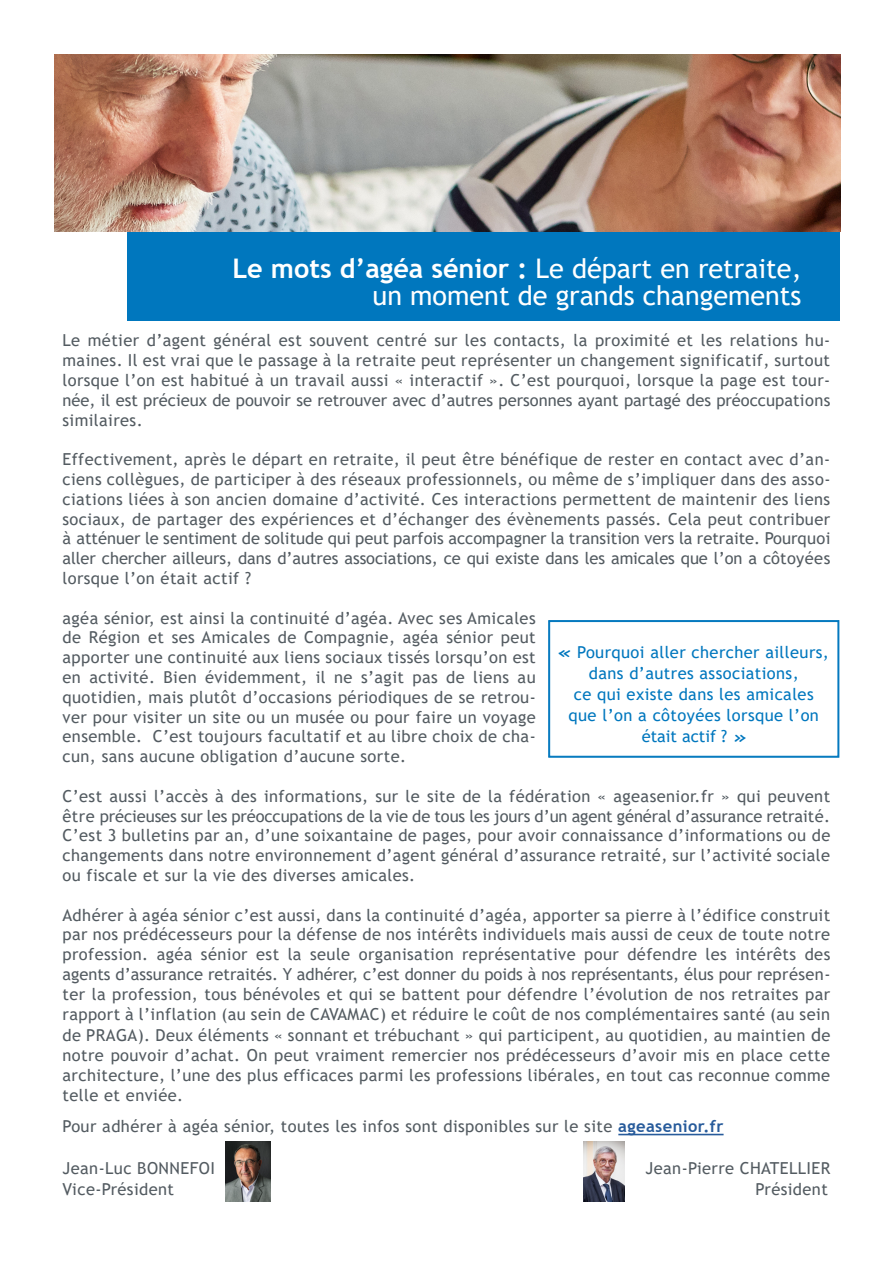
<style>
.page{position:relative;width:893px;height:1263px;background:#fff}
.page>*{position:absolute;margin:0;border:0;box-sizing:border-box;transform-origin:0 0}
.t1{font:27px/27px "Trebuchet MS";color:#fff;text-align:right}
.t2{font:16.5px/19.8px "Trebuchet MS";letter-spacing:.025em;color:#535b61;text-align:justify}
.t3{font:16.5px/21px "Trebuchet MS";letter-spacing:.025em;color:#0077be;text-align:center}
.s1{font-weight:700}
.s2{font-size:18px}
.s3{font-weight:700;color:#275b9b}
.s4{font-family:"Segoe Print";font-weight:700}
</style>
<div class="page">
<div style="left:127px;top:231px;width:713px;height:90px;background:#0077be"></div>
<hr style="left:618px;top:1134px;width:106px;height:1px;background:#275b9b">
<svg style="left:548px;top:620px;width:291px;height:137px"></svg>
<div style="left:550px;top:621px;width:288px;height:135px;border:1px solid #0077be"></div>
<img style="left:54px;top:54px;width:786px;height:178px">
<img style="left:225px;top:1142px;width:45px;height:59px">
<img style="left:584px;top:1142px;width:41px;height:59px">
<h1 class="t1" style="left:232px;top:255px;width:571px"><span class="s1">Le mots d’agéa sénior :</span> Le départ en retraite, un moment de grands changements</h1>
<p class="t2" style="left:63px;top:330px;width:769px">Le métier d’agent général est souvent centré sur les contacts, la proximité et les relations hu&shy;maines. Il est vrai que le passage à la retraite peut représenter un changement significatif, surtout lorsque l’on est habitué à un travail aussi « interactif ». C’est pourquoi, lorsque la page est tour&shy;née, il est précieux de pouvoir se retrouver avec d’autres personnes ayant partagé des préoccupations similaires.</p>
<p class="t2" style="left:63px;top:449px;width:769px">Effectivement, après le départ en retraite, il peut être bénéfique de rester en contact avec d’an&shy;ciens collègues, de participer à des réseaux professionnels, ou même de s’impliquer dans des asso&shy;ciations liées à son ancien domaine d’activité. Ces interactions permettent de maintenir des liens sociaux, de partager des expériences et d’échanger des évènements passés. Cela peut contribuer à atténuer le sentiment de solitude qui peut parfois accompagner la transition vers la retraite. Pourquoi aller chercher ailleurs, dans d’autres associations, ce qui existe dans les amicales que l’on a côtoyées lorsque l’on était actif ?</p>
<p class="t2" style="left:63px;top:608px;width:475px">agéa sénior, est ainsi la continuité d’agéa. Avec ses Amicales de Région et ses Amicales de Compagnie, agéa sénior peut apporter une continuité aux liens sociaux tissés lorsqu’on est en activité. Bien évidemment, il ne s’agit pas de liens au quotidien, mais plutôt d’occasions périodiques de se retrou&shy;ver pour visiter un site ou un musée ou pour faire un voyage ensemble. C’est toujours facultatif et au libre choix de cha&shy;cun, sans aucune obligation d’aucune sorte.</p>
<p class="t2" style="left:63px;top:786px;width:769px">C’est aussi l’accès à des informations, sur le site de la fédération « ageasenior.fr » qui peuvent être précieuses sur les préoccupations de la vie de tous les jours d’un agent général d’assurance retraité.<br>C’est 3 bulletins par an, d’une soixantaine de pages, pour avoir connaissance d’informations ou de changements dans notre environnement d’agent général d’assurance retraité, sur l’activité sociale ou fiscale et sur la vie des diverses amicales.</p>
<p class="t2" style="left:63px;top:905px;width:769px">Adhérer à agéa sénior c’est aussi, dans la continuité d’agéa, apporter sa pierre à l’édifice construit par nos prédécesseurs pour la défense de nos intérêts individuels mais aussi de ceux de toute notre profession. agéa sénior est la seule organisation représentative pour défendre les intérêts des agents d’assurance retraités. Y adhérer, c’est donner du poids à nos représentants, élus pour représen&shy;ter la profession, tous bénévoles et qui se battent pour défendre l’évolution de nos retraites par rapport à l’inflation (au sein de CAVAMAC) et réduire le coût de nos complémentaires santé (au sein</p>
<p class="t2" style="left:63px;top:1025px;width:769px">de PRAGA). Deux éléments « sonnant et trébuchant » qui participent, au quotidien, au maintien <span class="s2">d</span>e notre pouvoir d’achat. On peut vraiment remercier nos prédécesseurs d’avoir mis en place cette architecture, l’une des plus efficaces parmi les professions libérales, en tout cas reconnue comme telle et enviée.</p>
<p class="t2" style="left:63px;top:1116px;width:662px">Pour adhérer à agéa sénior, toutes les infos sont disponibles sur le site <span class="s3">ageasenior.fr</span></p>
<p class="t2" style="left:63px;top:1158px;width:154px">Jean-Luc BONNEFOI</p>
<p class="t2" style="left:645px;top:1158px;width:186px">Jean-Pierre CHATELLIER</p>
<p class="t2" style="left:63px;top:1179px;width:113px">Vice-Président</p>
<p class="t2" style="left:756px;top:1179px;width:74px">Président</p>
<p class="t3" style="left:559px;top:641px;width:272px"><span class="s4">«</span> Pourquoi aller chercher ailleurs, dans d’autres associations,<br>ce qui existe dans les amicales que l’on a côtoyées lorsque l’on était actif ? <span class="s4">»</span></p>
</div>
